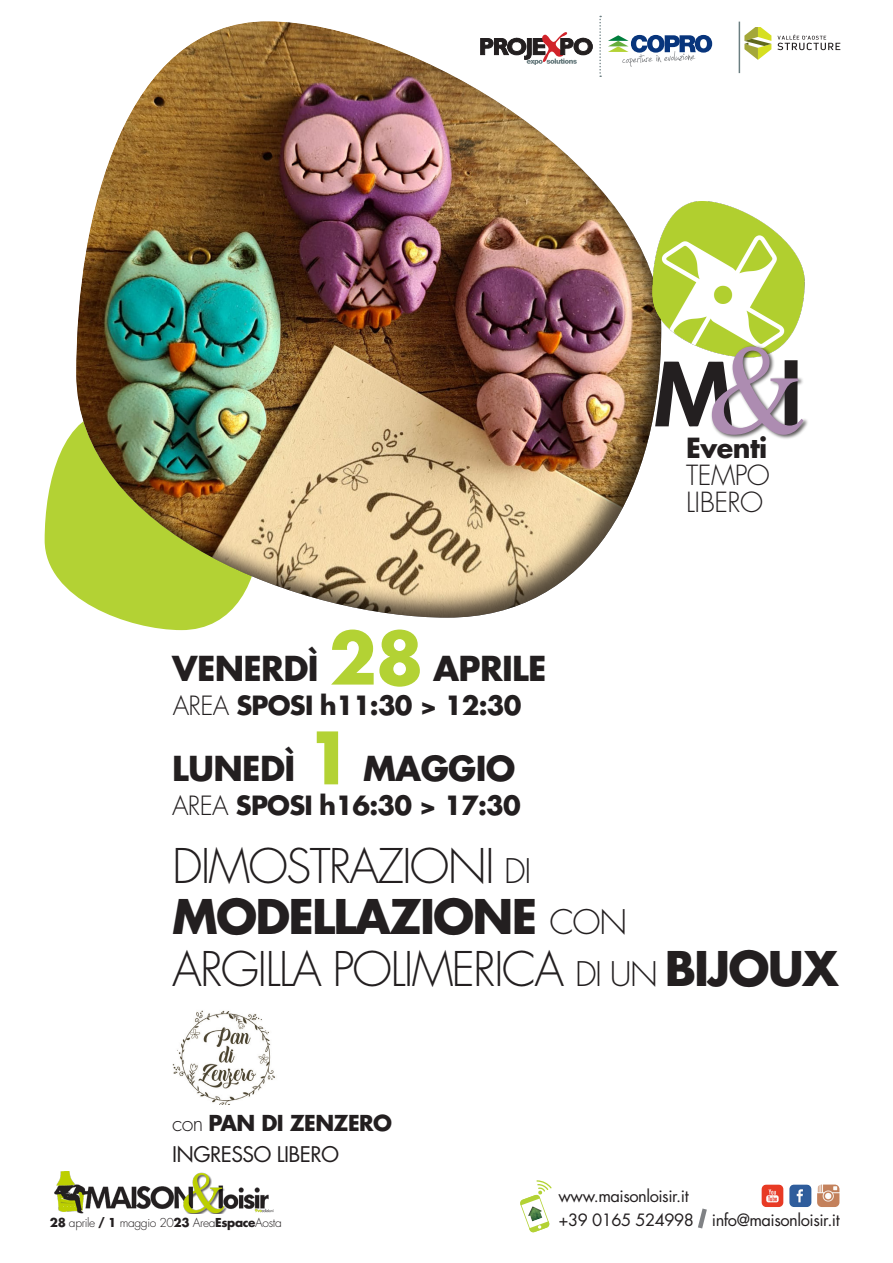
<style>
.page{position:relative;width:893px;height:1263px;background:#fff}
.page>*{position:absolute;margin:0;border:0;box-sizing:border-box;transform-origin:0 0}
.t1{font:300 46.5px/51.8px "Futura Std";letter-spacing:-.04em;color:#231f20}
.t2{font:700 33.45px "Futura Std";letter-spacing:-.02em;color:#231f20}
.t3{font:300 27px "Futura Std";letter-spacing:-.02em;color:#231f20}
.t4{font:700 27px "Futura Std";letter-spacing:-.02em;color:#231f20}
.t5{font:700 25.8px "Futura Std";letter-spacing:-.03em;color:#231f20}
.t6{font:700 21.3px "Futura Std";letter-spacing:-.03em;color:#231f20}
.t7{font:21px "Futura Std";letter-spacing:-.03em;color:#231f20}
.t8{font:16.5px "Futura Std";letter-spacing:-.03em;color:#231f20}
.t9{font:300 12px "Futura Std";letter-spacing:-.03em;color:#231f20}
.s1{font-size:70.2px;color:#b3d234}
.s2{font-weight:300}
.s3{font-size:33px}
.s4{font-weight:700}
</style>
<div class="page">
<svg style="left:45px;top:428px;width:176px;height:202px;fill:#b3d234"></svg>
<div style="left:76px;top:19px;width:588px;height:600px;background:#231f20;opacity:.75"></div>
<svg style="left:608px;top:35px;width:104px;height:32px"></svg>
<svg style="left:480px;top:32px;width:113px;height:33px"></svg>
<svg style="left:777px;top:35px;width:63px;height:15px"></svg>
<svg style="left:744px;top:27px;width:27px;height:33px"></svg>
<svg style="left:599px;top:16px;width:2px;height:61px"></svg>
<hr style="left:739px;top:22px;width:1px;height:51px;background:#6b7e81">
<svg style="left:520px;top:1180px;width:32px;height:53px"></svg>
<img style="left:54px;top:1171px;width:220px;height:43px">
<img style="left:762px;top:1184px;width:21px;height:23px">
<img style="left:789px;top:1184px;width:22px;height:23px">
<img style="left:817px;top:1184px;width:22px;height:23px">
<svg style="left:698px;top:1208px;width:9px;height:21px"></svg>
<img style="left:652px;top:202px;width:152px;height:156px">
<div style="left:710px;top:344px;width:98px;height:96px;background:#231f20;opacity:.75"></div>
<svg style="left:655px;top:346px;width:148px;height:89px"></svg>
<img style="left:172px;top:1010px;width:103px;height:94px">
<p class="t2" style="left:172px;top:646px;width:376px">VENERDÌ <span class="s1">28</span> APRILE</p>
<p class="t5" style="left:173px;top:688px;width:350px"><span class="s2">AREA</span> SPOSI h11:30 &gt; 12:30</p>
<p class="t2" style="left:172px;top:746px;width:345px">LUNEDÌ <span class="s1">1</span> MAGGIO</p>
<p class="t5" style="left:172px;top:788px;width:350px"><span class="s2">AREA</span> SPOSI h16:30 &gt; 17:30</p>
<p class="t4" style="left:686px;top:430px;width:83px">Eventi</p>
<p class="t3" style="left:686px;top:459px;width:85px">TEMPO</p>
<p class="t3" style="left:686px;top:486px;width:78px">LIBERO</p>
<p class="t1" style="left:172px;top:841px;width:457px">DIMOSTRAZIONI <span class="s3">DI<br></span><span class="s4">MODELLAZIONE</span> <span class="s3">CON</span></p>
<p class="t1" style="left:172px;top:945px;width:668px">ARGILLA POLIMERICA <span class="s3">DI UN</span> <span class="s4">BIJOUX</span></p>
<p class="t6" style="left:172px;top:1108px;width:221px"><span class="s2">con</span> PAN DI ZENZERO</p>
<p class="t7" style="left:172px;top:1141px;width:169px">INGRESSO LIBERO</p>
<p class="t9" style="left:50px;top:1215px;width:233px"><span class="s4">28</span> aprile <span class="s4">/ 1</span> maggio 20<span class="s4">23</span> Area<span class="s4">Espace</span>Aosta</p>
<p class="t8" style="left:559px;top:1185px;width:132px">www.maisonloisir.it</p>
<p class="t8" style="left:559px;top:1209px;width:283px">+39 0165 524998 info@maisonloisir.it</p>
</div>
